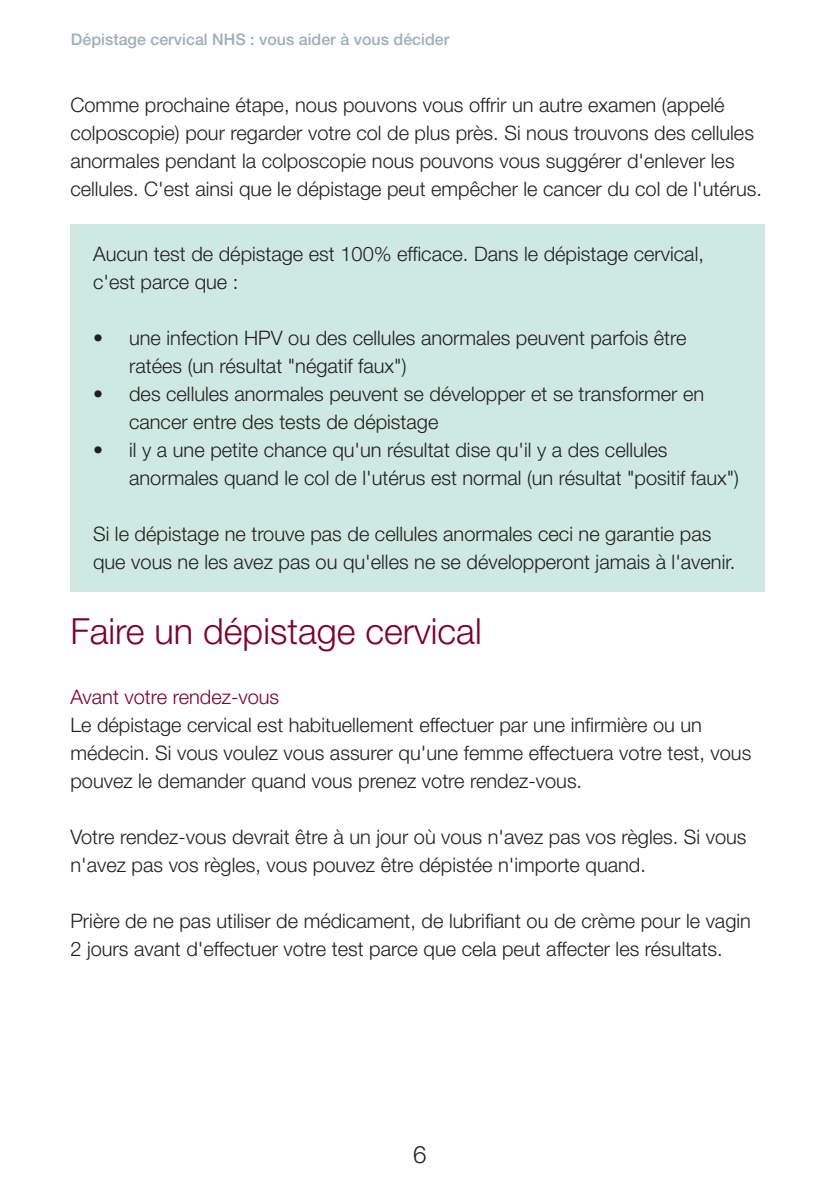
<style>
.page{position:relative;width:840px;height:1191px;background:#fff}
.page>*{position:absolute;margin:0;border:0;box-sizing:border-box;transform-origin:0 0}
.t1{font:300 36px "Helvetica Neue LT Std";color:#7f0128}
.t2{font:300 24px "Helvetica Neue LT Std";color:#231f20}
.t3{font:300 20px/28px "Helvetica Neue LT Std";color:#231f20}
.t4{font:300 20px "Helvetica Neue LT Std";color:#7f0128}
.t5{font:500 16px "Helvetica Neue LT Std";color:#9eafb8}
</style>
<div class="page">
<div style="left:70px;top:224px;width:694px;height:368px;background:#cee9e1"></div>
<p class="t5" style="left:71px;top:30px;width:379px">Dépistage cervical NHS : vous aider à vous décider</p>
<p class="t3" style="left:70px;top:91px;width:692px">Comme prochaine étape, nous pouvons vous offrir un autre examen (appelé colposcopie) pour regarder votre col de plus près. Si nous trouvons des cellules anormales pendant la colposcopie nous pouvons vous suggérer d'enlever les cellules. C'est ainsi que le dépistage peut empêcher le cancer du col de l'utérus.</p>
<p class="t3" style="left:93px;top:239px;width:612px">Aucun test de dépistage est 100% efficace. Dans le dépistage cervical, c'est parce que :</p>
<p class="t3" style="left:129px;top:323px;width:558px;text-indent:-36px">• une infection HPV ou des cellules anormales peuvent parfois être ratées (un résultat "négatif faux")</p>
<p class="t3" style="left:129px;top:379px;width:576px;text-indent:-36px">• des cellules anormales peuvent se développer et se transformer en cancer entre des tests de dépistage</p>
<p class="t3" style="left:129px;top:435px;width:611px;text-indent:-36px">• il y a une petite chance qu'un résultat dise qu'il y a des cellules anormales quand le col de l'utérus est normal (un résultat "positif faux")</p>
<p class="t3" style="left:93px;top:519px;width:643px">Si le dépistage ne trouve pas de cellules anormales ceci ne garantie pas que vous ne les avez pas ou qu'elles ne se développeront jamais à l'avenir.</p>
<h1 class="t1" style="left:70px;top:609px;width:412px">Faire un dépistage cervical</h1>
<p class="t4" style="left:70px;top:685px;width:210px">Avant votre rendez-vous</p>
<p class="t3" style="left:70px;top:711px;width:682px">Le dépistage cervical est habituellement effectuer par une infirmière ou un médecin. Si vous voulez vous assurer qu'une femme effectuera votre test, vous pouvez le demander quand vous prenez votre rendez-vous.</p>
<p class="t3" style="left:70px;top:823px;width:677px">Votre rendez-vous devrait être à un jour où vous n'avez pas vos règles. Si vous n'avez pas vos règles, vous pouvez être dépistée n'importe quand.</p>
<p class="t3" style="left:70px;top:907px;width:681px">Prière de ne pas utiliser de médicament, de lubrifiant ou de crème pour le vagin<br>2 jours avant d'effectuer votre test parce que cela peut affecter les résultats.</p>
<p class="t2" style="left:413px;top:1139px;width:15px">6</p>
</div>
